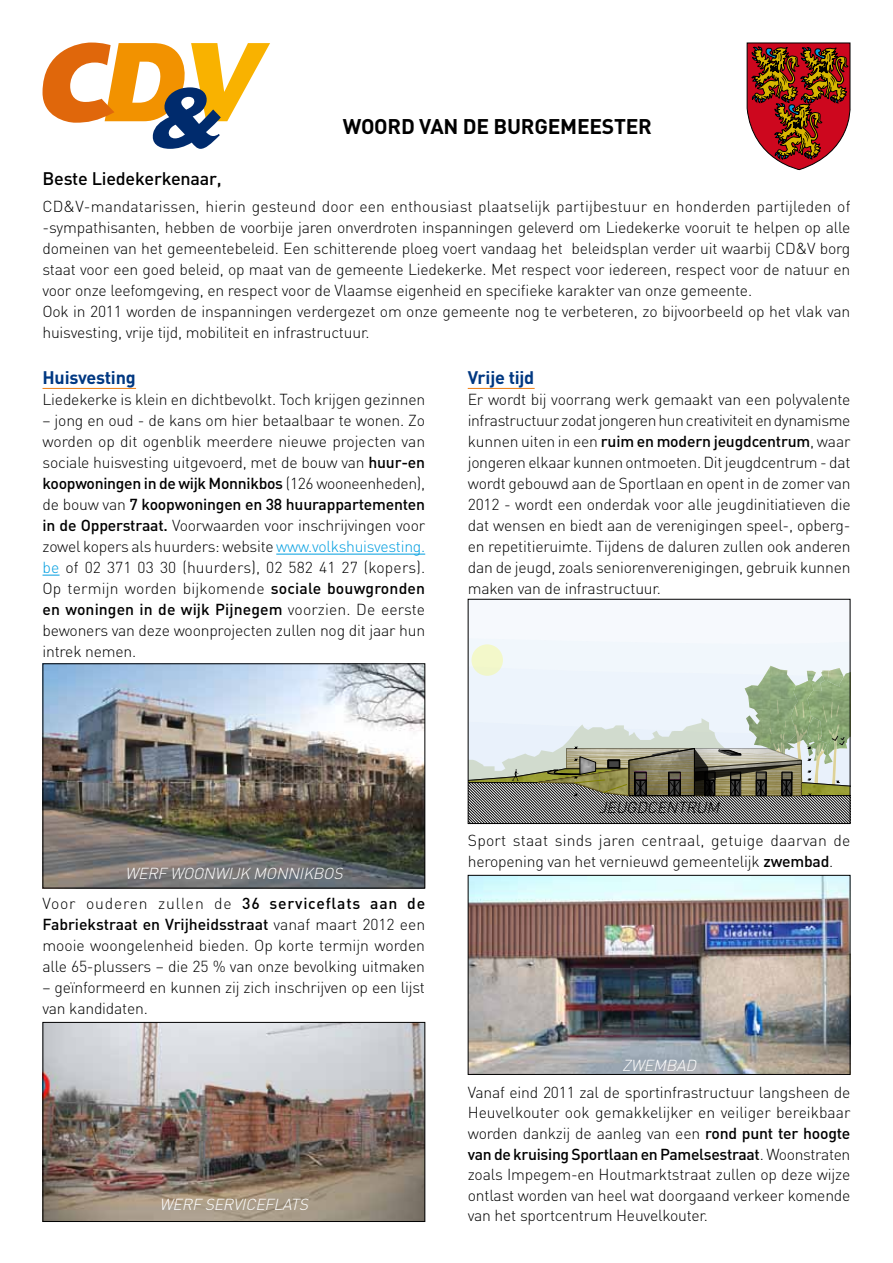
<style>
.page{position:relative;width:893px;height:1263px;background:#fff}
.page>*{position:absolute;margin:0;border:0;box-sizing:border-box;transform-origin:0 0}
.t1{font:700 21px "DIN";letter-spacing:-.01em;color:#000}
.t2{font:700 18px "DIN";letter-spacing:-.01em;color:#003882}
.t3{font:500 18px "DIN";letter-spacing:-.01em;color:#000}
.t4{font:300 15.75px/21px "DIN";letter-spacing:-.015em;color:#000;text-align:justify}
.t5{font:italic 300 15.75px "DIN";color:#fff}
.t6{font:italic 300 15.75px "DIN";color:#000}
.s1{font-weight:500}
.s2{color:#009ee0}
</style>
<div class="page">
<hr style="left:43px;top:388px;width:93px;height:1px;background:#ee7d11">
<hr style="left:276px;top:554px;width:149px;height:1px;background:#009ee0">
<svg style="left:43px;top:575px;width:17px;height:1px"></svg>
<hr style="left:468px;top:388px;width:67px;height:1px;background:#ee7d11">
<svg style="left:43px;top:43px;width:227px;height:106px"></svg>
<svg style="left:747px;top:43px;width:103px;height:127px;background:#a24530"></svg>
<img style="left:45px;top:665px;width:378px;height:221px">
<div style="left:43px;top:663px;width:382px;height:225px;border:1px solid #000"></div>
<img style="left:45px;top:1024px;width:378px;height:196px">
<div style="left:43px;top:1022px;width:382px;height:200px;border:1px solid #000"></div>
<svg style="left:470px;top:638px;width:378px;height:184px"></svg>
<div style="left:468px;top:599px;width:382px;height:225px;border:1px solid #000"></div>
<img style="left:470px;top:877px;width:378px;height:196px">
<div style="left:468px;top:875px;width:382px;height:200px;border:1px solid #000"></div>
<h1 class="t1" style="left:343px;top:112px;width:311px">WOORD VAN DE BURGEMEESTER</h1>
<p class="t3" style="left:43px;top:167px;width:181px">Beste Liedekerkenaar,</p>
<p class="t4" style="left:42px;top:195px;width:810px;text-align:left">CD&amp;V-mandatarissen, hierin gesteund door een enthousiast plaatselijk partijbestuur en honderden partijleden of -sympathisanten, hebben de voorbije jaren onverdroten inspanningen geleverd om Liedekerke vooruit te helpen op alle domeinen van het gemeentebeleid. Een schitterende ploeg voert vandaag het beleidsplan verder uit waarbij CD&amp;V borg staat voor een goed beleid, op maat van de gemeente Liedekerke. Met respect voor iedereen, respect voor de natuur en voor onze leefomgeving, en respect voor de Vlaamse eigenheid en specifieke karakter van onze gemeente.<br>Ook in 2011 worden de inspanningen verdergezet om onze gemeente nog te verbeteren, zo bijvoorbeeld op het vlak van huisvesting, vrije tijd, mobiliteit en infrastructuur.</p>
<p class="t2" style="left:43px;top:366px;width:95px">Huisvesting</p>
<p class="t4" style="left:43px;top:389px;width:384px">Liedekerke is klein en dichtbevolkt. Toch krijgen gezinnen</p>
<p class="t4" style="left:42px;top:409px;width:384px">– jong en oud - de kans om hier betaalbaar te wonen. Zo worden op dit ogenblik meerdere nieuwe projecten van sociale huisvesting uitgevoerd, met de bouw van <span class="s1">huur-en koopwoningen in de wijk Monnikbos</span> (126 wooneenheden), de bouw van <span class="s1">7 koopwoningen en 38 huurappartementen in de Opperstraat.</span> Voorwaarden voor inschrijvingen voor zowel kopers als huurders: website <span class="s2">www.volkshuisvesting. be</span> of 02 371 03 30 (huurders), 02 582 41 27 (kopers).<br>Op termijn worden bijkomende <span class="s1">sociale bouwgronden en woningen in de wijk Pijnegem</span> voorzien. De eerste bewoners van deze woonprojecten zullen nog dit jaar hun intrek nemen.</p>
<p class="t2" style="left:468px;top:366px;width:68px">Vrije tijd</p>
<p class="t4" style="left:468px;top:389px;width:384px">Er wordt bij voorrang werk gemaakt van een polyvalente infrastructuur zodatjongerenhuncreativiteitendynamisme kunnen uiten in een <span class="s1">ruim en modern jeugdcentrum</span>, waar jongeren elkaar kunnen ontmoeten. Dit jeugdcentrum - dat wordt gebouwd aan de Sportlaan en opent in de zomer van 2012 - wordt een onderdak voor alle jeugdinitiatieven die dat wensen en biedt aan de verenigingen speel-, opberg&shy;en repetitieruimte. Tijdens de daluren zullen ook anderen dan de jeugd, zoals seniorenverenigingen, gebruik kunnen maken van de infrastructuur.</p>
<p class="t5" style="left:125px;top:864px;width:223px">WERF WOONWIJK MONNIKBOS</p>
<p class="t4" style="left:42px;top:892px;width:384px">Voor ouderen zullen de <span class="s1">36 serviceflats aan de Fabriekstraat en Vrijheidsstraat</span> vanaf maart 2012 een mooie woongelenheid bieden. Op korte termijn worden alle 65-plussers – die 25 % van onze bevolking uitmaken</p>
<p class="t4" style="left:42px;top:976px;width:384px">– geïnformeerd en kunnen zij zich inschrijven op een lijst van kandidaten.</p>
<p class="t5" style="left:160px;top:1195px;width:154px">WERF SERVICEFLATS</p>
<p class="t6" style="left:599px;top:797px;width:126px">JEUGDCENTRUM</p>
<p class="t4" style="left:468px;top:829px;width:384px">Sport staat sinds jaren centraal, getuige daarvan de heropening van het vernieuwd gemeentelijk <span class="s1">zwembad</span>.</p>
<p class="t5" style="left:622px;top:1055px;width:79px">ZWEMBAD</p>
<p class="t4" style="left:468px;top:1082px;width:384px;line-height:20.5px">Vanaf eind 2011 zal de sportinfrastructuur langsheen de Heuvelkouter ook gemakkelijker en veiliger bereikbaar worden dankzij de aanleg van een <span class="s1">rond punt ter hoogte van de kruising Sportlaan en Pamelsestraat</span>. Woonstraten zoals Impegem-en Houtmarktstraat zullen op deze wijze ontlast worden van heel wat doorgaand verkeer komende van het sportcentrum Heuvelkouter.</p>
</div>
